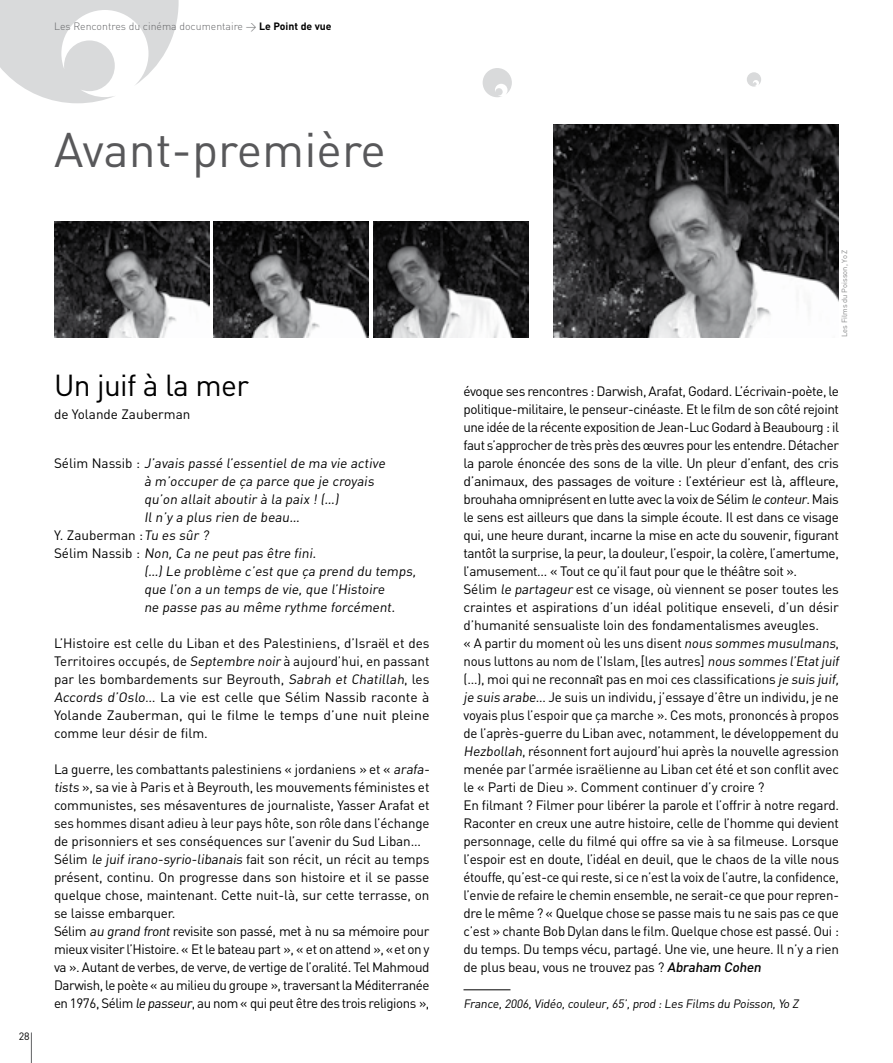
<style>
.page{position:relative;width:893px;height:1063px;background:#fff}
.page>*{position:absolute;margin:0;border:0;box-sizing:border-box;transform-origin:0 0}
.t1{font:48px "DIN";color:#58585a}
.t2{font:30px "DIN";letter-spacing:-.02em;color:#000}
.t3{font:13.5px/18px "DIN";letter-spacing:-.02em;color:#000}
.t4{font:13.5px/18px "DIN Regular Alternate";color:#000}
.t5{font:13.5px "DIN";color:#000}
.t6{font:12px "DIN";color:#000}
.t7{font:300 10.5px "DIN";color:#646567}
.t8{font:10.5px "DIN";color:#000}
.t9{font:7.5px "DIN";color:#878889}
.s1{font-weight:700;color:#000}
.s2{font-family:"DIN"}
.s3{font-family:"DIN Regular Alternate"}
.s4{font-family:"Gill Sans"}
.s5{font-weight:500}
</style>
<div class="page">
<svg style="left:0;top:0;width:179px;height:103px"></svg>
<svg style="left:747px;top:72px;width:14px;height:15px"></svg>
<svg style="left:483px;top:68px;width:29px;height:29px"></svg>
<hr style="left:31px;top:1033px;width:1px;height:30px;background:#616264">
<hr style="left:463px;top:990px;width:47px;height:1px;background:#000">
<img style="left:54px;top:221px;width:155px;height:116px">
<img style="left:214px;top:221px;width:155px;height:116px">
<img style="left:373px;top:221px;width:155px;height:116px">
<img style="left:554px;top:124px;width:285px;height:213px">
<p class="t7" style="left:54px;top:20px;width:279px">Les Rencontres du cinéma documentaire &gt; <span class="s1">Le Point de vue</span></p>
<h1 class="t1" style="left:54px;top:119px;width:334px">Avant-première</h1>
<p class="t8" style="left:19px;top:1030px;width:12px">28</p>
<h2 class="t2" style="left:54px;top:367px;width:197px">Un juif à la mer</h2>
<p class="t5" style="left:54px;top:406px;width:138px">de Yolande Zauberman</p>
<p class="t4" style="left:144px;top:454px;width:245px;text-indent:-90px"><span class="s2">S é l i m N a ss i b :</span> J’avais passé l’essentiel de ma vie active à m’occuper de ça parce que je croyais qu’on allait aboutir à la paix ! (…)<br>Il n’y a plus rien de beau…</p>
<p class="t5" style="left:54px;top:527px;width:159px">Y. Zauberman :<span class="s3">Tu es sûr?</span></p>
<p class="t4" style="left:144px;top:544px;width:276px;text-indent:-90px"><span class="s2">S é l i m N a ss i b :</span> Non, Ca ne peut pas être fini.<br>(…) Le problème c’est que ça prend du temps, que l’on a un temps de vie, que l’Histoire<br>ne passe pas au même rythme forcément.</p>
<p class="t3" style="left:54px;top:634px;width:377px;text-align:justify">L’Histoire est celle du Liban et des Palestiniens, d’Israël et des Territoires occupés, de <span class="s3">Septembre noir</span> à aujourd’hui, en passant par les bombardements sur Beyrouth, <span class="s3">Sabrah et Chatillah</span>, les <span class="s3">Accords d’Oslo</span>… La vie est celle que Sélim Nassib raconte à Yolande Zauberman, qui le filme le temps d’une nuit pleine comme leur désir de film.</p>
<p class="t3" style="left:54px;top:760px;width:379px">La guerre, les combattants palestiniens « jordaniens » et « <span class="s3">arafa&shy;tists</span>», sa vie à Paris et à Beyrouth, les mouvements féministes et communistes, ses mésaventures de journaliste, Yasser Arafat et ses hommes disant adieu à leur pays hôte, son rôle dans l’échange de prisonniers et ses conséquences sur l’avenir du Sud Liban… Sélim <span class="s3">le juif irano-syrio-libanais</span> fait son récit, un récit au temps présent, continu. On progresse dans son histoire et il se passe quelque chose, maintenant. Cette nuit-là, sur cette terrasse, on se laisse embarquer.<br>Sélim <span class="s3">au grand front</span>revisite son passé, met à nu sa mémoire pour mieux visiter l’Histoire. « Et le bateau part », « et on attend », «et on y va ». Autant de verbes, de verve, de vertige de l’oralité. Tel Mahmoud Darwish, le poète « au milieu du groupe », traversant la Méditerranée en 1976, Sélim <span class="s3">le passeur</span>, au nom « qui peut être des trois religions »,</p>
<p class="t9" style="left:840px;top:337px;width:89px;rotate:-90deg">Les Films du Poisson, Yo Z</p>
<p class="t3" style="left:463px;top:382px;width:379px">évoque ses rencontres : Darwish, Arafat, Godard. L’écrivain-poète, le politique-militaire, le penseur-cinéaste. Et le film de son côté rejoint une idée de la récente exposition de Jean-Luc Godard à Beaubourg : il faut s’approcher de très près des œuvres pour les entendre. Détacher la parole énoncée des sons de la ville. Un pleur d’enfant, des cris d’animaux, des passages de voiture : l’extérieur est là, affleure, brouhaha omniprésent en lutte avec la voix de Sélim <span class="s3">le conteur</span>. Mais le sens est ailleurs que dans la simple écoute. Il est dans ce visage qui, une heure durant, incarne la mise en acte du souvenir, figurant tantôt la surprise, la peur, la douleur, l’espoir, la colère, l’amertume, l’amusement… « Tout ce qu’il faut pour que le théâtre soit ».<br>Sélim <span class="s3">le partageur</span> est ce visage, où viennent se poser toutes les craintes et aspirations d’un idéal politique enseveli, d’un désir d’humanité sensualiste loin des fondamentalismes aveugles.<br>« A partir du moment où les uns disent <span class="s3">nous sommes musulmans</span>, nous luttons au nom de l’Islam, [les autres] <span class="s3">nous sommes l’Etatjuif </span>(…), moi qui ne reconna<span class="s4">î</span>t pas en moi ces classifications <span class="s3">je suis juif, je suis arabe</span>… Je suis un individu, j’essaye d’être un individu, je ne voyais plus l’espoir que ça marche ». Ces mots, prononcés à propos de l’après-guerre du Liban avec, notamment, le développement du <span class="s3">Hezbollah</span>, résonnent fort aujourd’hui après la nouvelle agression menée par l’armée israëlienne au Liban cet été et son conflit avec le « Parti de Dieu ». Comment continuer d’y croire ?<br>En filmant ? Filmer pour libérer la parole et l’offrir à notre regard.<br>Raconter en creux une autre histoire, celle de l’homme qui devient personnage, celle du filmé qui offre sa vie à sa filmeuse. Lorsque l’espoir est en doute, l’idéal en deuil, que le chaos de la ville nous étouffe, qu’est-ce qui reste, si ce n’est la voix de l’autre, la confidence, l’envie de refaire le chemin ensemble, ne serait-ce que pour repren&shy;dre le même ? « Quelque chose se passe mais tu ne sais pas ce que c’est » chante Bob Dylan dans le film. Quelque chose est passé. Oui : du temps. Du temps vécu, partagé. Une vie, une heure. Il n’y a rien de plus beau, vous ne trouvez pas ? <span class="s5">Abraham Cohen</span></p>
<p class="t6" style="left:463px;top:996px;width:339px">France,2006,Vidéo,couleur,65’,prod :Les Films du Poisson,Yo Z</p>
</div>
